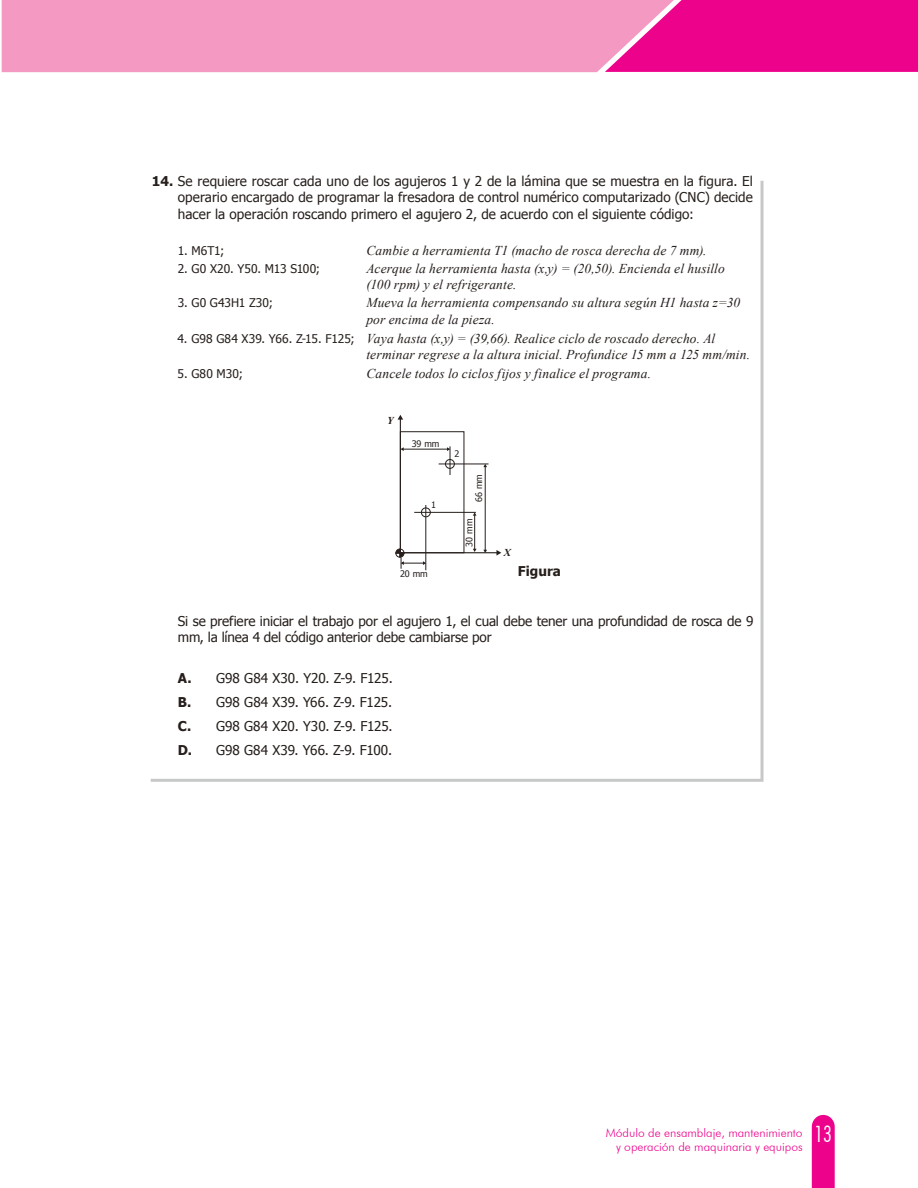
<style>
.page{position:relative;width:918px;height:1188px;background:#fff}
.page>*{position:absolute;margin:0;border:0;box-sizing:border-box;transform-origin:0 0}
.t1{font:13.5px/16.2px "Tahoma";letter-spacing:-.005em;color:#261f1c;text-align:justify}
.t2{font:italic 13.5px/16.2px "Times New Roman";letter-spacing:.01em;color:#261f1c}
.t3{font:700 13.5px "Tahoma";color:#261f1c}
.t4{font:12px "Tahoma";letter-spacing:.005em;color:#261f1c}
.t5{font:300 12px/14.4px "Futura BT";color:#ed028c}
.t6{font:italic 700 10.5px "Times New Roman";color:#261f1c}
.t7{font:9px "Tahoma";color:#261f1c}
.s1{font-weight:700}
.s2{font-stretch:condensed;font-size:22.5px;color:#fff}
</style>
<div class="page">
<svg style="left:812px;top:1115px;width:23px;height:73px;background:#ed0d91"></svg>
<div style="left:674px;top:0;width:244px;height:72px;background:#ed028c"></div>
<div style="left:2px;top:0;width:672px;height:72px;background:#f499c2"></div>
<svg style="left:150px;top:180px;width:614px;height:602px"></svg>
<hr style="left:425px;top:505px;width:1px;height:65px;background:#261f1c">
<svg style="left:395px;top:415px;width:106px;height:154px"></svg>
<p class="t1" style="left:178px;top:173px;width:577px;text-indent:-26px"><span class="s1">14.</span> Se requiere roscar cada uno de los agujeros 1 y 2 de la lámina que se muestra en la figura. El operario encargado de programar la fresadora de control numérico computarizado (CNC) decide hacer la operación roscando primero el agujero 2, de acuerdo con el siguiente código:</p>
<p class="t4" style="left:178px;top:243px;width:48px">1. M6T1;</p>
<p class="t2" style="left:366px;top:242px;width:342px">Cambie a herramienta T1 (macho de rosca derecha de 7 mm).</p>
<p class="t4" style="left:178px;top:260px;width:144px">2. G0 X20. Y50. M13 S100;</p>
<p class="t4" style="left:178px;top:295px;width:97px">3. G0 G43H1 Z30;</p>
<p class="t4" style="left:178px;top:330px;width:179px">4. G98 G84 X39. Y66. Z-15. F125;</p>
<p class="t4" style="left:178px;top:366px;width:67px">5. G80 M30;</p>
<p class="t2" style="left:366px;top:260px;width:360px">Acerque la herramienta hasta (x,y) = (20,50). Encienda el husillo (100 rpm) y el refrigerante.</p>
<p class="t2" style="left:366px;top:294px;width:375px">Mueva la herramienta compensando su altura según H1 hasta z=30 por encima de la pieza.</p>
<p class="t2" style="left:366px;top:330px;width:385px">Vaya hasta (x,y) = (39,66). Realice ciclo de roscado derecho. Al terminar regrese a la altura inicial. Profundice 15 mm a 125 mm/min.</p>
<p class="t2" style="left:366px;top:365px;width:286px">Cancele todos lo ciclos fijos y finalice el programa.</p>
<p class="t6" style="left:387px;top:413px;width:8px">Y</p>
<p class="t7" style="left:412px;top:438px;width:29px">39 mm</p>
<p class="t7" style="left:431px;top:499px;width:6px">1</p>
<p class="t7" style="left:400px;top:568px;width:29px">20 mm</p>
<p class="t7" style="left:455px;top:448px;width:6px">2</p>
<p class="t7" style="left:473px;top:502px;width:29px;rotate:-90deg">66 mm</p>
<p class="t7" style="left:463px;top:547px;width:29px;rotate:-90deg">30 mm</p>
<p class="t6" style="left:504px;top:545px;width:9px">X</p>
<p class="t3" style="left:518px;top:562px;width:45px">Figura</p>
<p class="t1" style="left:178px;top:612px;width:577px">Si se prefiere iniciar el trabajo por el agujero 1, el cual debe tener una profundidad de rosca de 9 mm, la línea 4 del código anterior debe cambiarse por</p>
<p class="t1" style="left:178px;top:665px;width:217px;line-height:24.3px"><span class="s1">A.</span> G98 G84 X30. Y20. Z-9. F125.<br><span class="s1">B.</span> G98 G84 X39. Y66. Z-9. F125.<br><span class="s1">C.</span> G98 G84 X20. Y30. Z-9. F125.<br><span class="s1">D.</span> G98 G84 X39. Y66. Z-9. F100.</p>
<p class="t5" style="left:616px;top:1126px;width:218px;text-indent:-10px">Módulo de ensamblaje, mantenimiento <span class="s2">13 </span>y operación de maquinaria y equipos</p>
</div>
